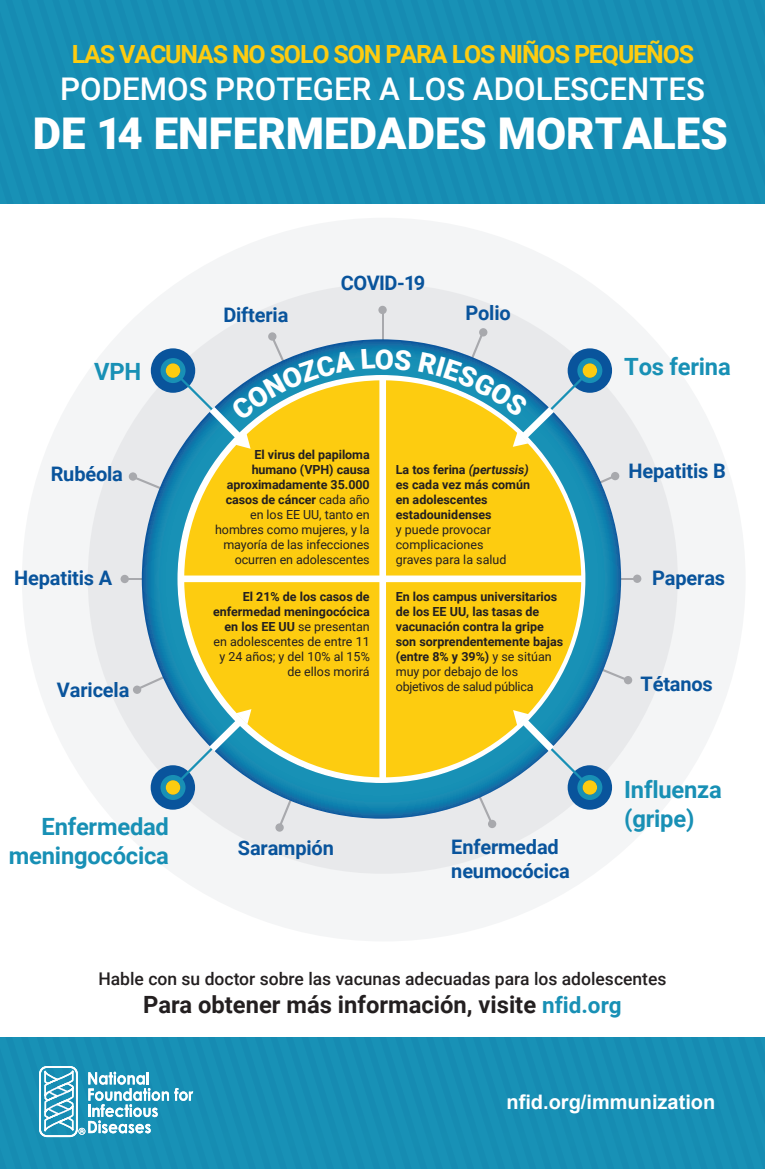
<style>
.page{position:relative;width:765px;height:1169px;background:#fff}
.page>*{position:absolute;margin:0;border:0;box-sizing:border-box;transform-origin:0 0}
.t1{font:900 43.75px "Roboto";color:#fff}
.t2{font:500 31.25px "Roboto";color:#fff}
.t3{font:700 25px "Roboto";letter-spacing:-.045em;color:#fdcc10}
.t4{font:700 23.75px/28.5px "Roboto";letter-spacing:-.01em;color:#1890b5}
.t5{font:700 23.75px "Roboto";color:#231f20}
.t6{font:700 20px/24px "Roboto";letter-spacing:-.01em;color:#09549c}
.t7{font:700 20px "Arial";color:#fff}
.t8{font:500 17.5px "Roboto";color:#231f20}
.t9{font:12.5px/15px "Roboto";letter-spacing:-.005em;color:#231f20;text-align:right}
.t10{font:700 12.5px/15px "Roboto";color:#231f20}
.s1{font-weight:700}
.s2{font-style:italic}
.s3{font-weight:400}
.s4{font-size:22.5px;color:#1890b5}
</style>
<div class="page">
<div style="left:22px;top:218px;width:724px;height:723px;background:#f2f3f4;border-radius:50%"></div>
<div style="left:88px;top:284px;width:590px;height:590px;background:#e6e7e9;border-radius:50%"></div>
<hr style="left:125px;top:578px;width:34px;height:2px;background:#a8a9ad">
<div style="left:121px;top:575px;width:8px;height:8px;background:#a8a9ad;border-radius:50%"></div>
<hr style="left:603px;top:578px;width:34px;height:2px;background:#a8a9ad">
<div style="left:633px;top:575px;width:8px;height:8px;background:#a8a9ad;border-radius:50%"></div>
<hr style="left:382px;top:309px;width:1px;height:59px;background:#a8a9ad">
<div style="left:378px;top:306px;width:9px;height:8px;background:#a8a9ad;border-radius:50%"></div>
<svg style="left:142px;top:339px;width:479px;height:480px"></svg>
<svg style="left:161px;top:358px;width:25px;height:25px"></svg>
<svg style="left:577px;top:358px;width:25px;height:25px"></svg>
<svg style="left:161px;top:775px;width:25px;height:25px"></svg>
<svg style="left:577px;top:775px;width:25px;height:25px"></svg>
<div style="left:0;top:0;width:765px;height:204px;background:#1891b6"></div>
<svg style="left:184px;top:380px;width:195px;height:195px;background:#ebc92a"></svg>
<svg style="left:386px;top:380px;width:195px;height:195px;background:#eac829"></svg>
<svg style="left:386px;top:582px;width:195px;height:195px;background:#e2c732"></svg>
<svg style="left:184px;top:582px;width:195px;height:195px;background:#e2c735"></svg>
<div style="left:129px;top:472px;width:8px;height:9px;background:#a8a9ad;border-radius:50%"></div>
<div style="left:133px;top:686px;width:8px;height:8px;background:#a8a9ad;border-radius:50%"></div>
<div style="left:268px;top:332px;width:8px;height:9px;background:#a8a9ad;border-radius:50%"></div>
<div style="left:479px;top:328px;width:8px;height:8px;background:#a8a9ad;border-radius:50%"></div>
<div style="left:611px;top:472px;width:8px;height:8px;background:#a8a9ad;border-radius:50%"></div>
<div style="left:624px;top:676px;width:8px;height:8px;background:#a8a9ad;border-radius:50%"></div>
<div style="left:488px;top:820px;width:8px;height:8px;background:#a8a9ad;border-radius:50%"></div>
<div style="left:275px;top:823px;width:9px;height:9px;background:#a8a9ad;border-radius:50%"></div>
<svg style="left:210px;top:709px;width:41px;height:42px;background:#6bb4c5"></svg>
<svg style="left:513px;top:710px;width:41px;height:41px;background:#66b1c2"></svg>
<div style="left:166px;top:363px;width:14px;height:15px;background:#fdcc10;border-radius:50%"></div>
<div style="left:583px;top:363px;width:14px;height:15px;background:#fdcc10;border-radius:50%"></div>
<div style="left:166px;top:780px;width:14px;height:15px;background:#fdcc10;border-radius:50%"></div>
<div style="left:583px;top:780px;width:14px;height:15px;background:#fdcc10;border-radius:50%"></div>
<div style="left:0;top:1037px;width:765px;height:132px;background:#1891b6"></div>
<svg style="left:210px;top:351px;width:145px;height:98px"></svg>
<svg style="left:362px;top:349px;width:50px;height:22px"></svg>
<svg style="left:418px;top:353px;width:136px;height:94px"></svg>
<h3 class="t3" style="left:72px;top:37px;width:624px">LAS VACUNAS NO SOLO SON PARA LOS NIÑOS PEQUEÑOS</h3>
<h2 class="t2" style="left:60px;top:67px;width:646px">PODEMOS PROTEGER A LOS ADOLESCENTES</h2>
<h1 class="t1" style="left:33px;top:103px;width:696px">DE 14 ENFERMEDADES MORTALES</h1>
<h3 class="t4" style="left:94px;top:356px;width:49px">VPH</h3>
<h3 class="t6" style="left:51px;top:461px;width:74px">Rubéola</h3>
<h3 class="t6" style="left:14px;top:566px;width:99px">Hepatitis A</h3>
<h3 class="t6" style="left:57px;top:677px;width:74px">Varicela</h3>
<h3 class="t6" style="left:223px;top:302px;width:67px">Difteria</h3>
<h3 class="t6" style="left:341px;top:271px;width:86px">COVID-19</h3>
<h3 class="t6" style="left:465px;top:300px;width:47px">Polio</h3>
<p class="t9" style="left:215px;top:447px;width:156px"><span class="s1">El virus del papiloma humano (VPH) causa aproximadamente 35.000 casos de cáncer</span> cada año en los EE UU, tanto en hombres como mujeres, y la mayoría de las infecciones ocurren en adolescentes</p>
<p class="t10" style="left:396px;top:462px;width:136px">La tos ferina <span class="s2">(pertussis) </span>es cada vez más común en adolescentes estadounidenses</p>
<p class="t9" style="left:396px;top:522px;width:112px;text-align:left">y puede provocar complicaciones graves para la salud</p>
<p class="t9" style="left:213px;top:588px;width:158px"><span class="s1">El 21% de los casos de enfermedad meningocócica en los EE UU</span> se presentan en adolescentes de entre 11 y 24 años; y del 10% al 15% de ellos morirá</p>
<p class="t10" style="left:396px;top:588px;width:169px">En los campus universitarios de los EE UU, las tasas de vacunación contra la gripe son sorprendentemente bajas (entre 8% y 39%) <span class="s3">y se sitúan muy por debajo de los objetivos de salud pública</span></p>
<h3 class="t4" style="left:9px;top:812px;width:162px;text-align:right">Enfermedad meningocócica</h3>
<h3 class="t6" style="left:238px;top:835px;width:97px">Sarampión</h3>
<h3 class="t6" style="left:451px;top:834px;width:120px">Enfermedad neumocócica</h3>
<h3 class="t4" style="left:624px;top:351px;width:108px">Tos ferina</h3>
<h3 class="t6" style="left:629px;top:458px;width:99px">Hepatitis B</h3>
<h3 class="t6" style="left:652px;top:566px;width:74px">Paperas</h3>
<h3 class="t6" style="left:641px;top:672px;width:74px">Tétanos</h3>
<h3 class="t4" style="left:624px;top:775px;width:99px">Influenza (gripe)</h3>
<h3 class="t8" style="left:98px;top:967px;width:570px">Hable con su doctor sobre las vacunas adecuadas para los adolescentes</h3>
<h3 class="t5" style="left:143px;top:988px;width:480px">Para obtener más información, visite <span class="s4">nfid.org</span></h3>
<h3 class="t7" style="left:506px;top:1088px;width:210px">nfid.org/immunization</h3>
</div>
